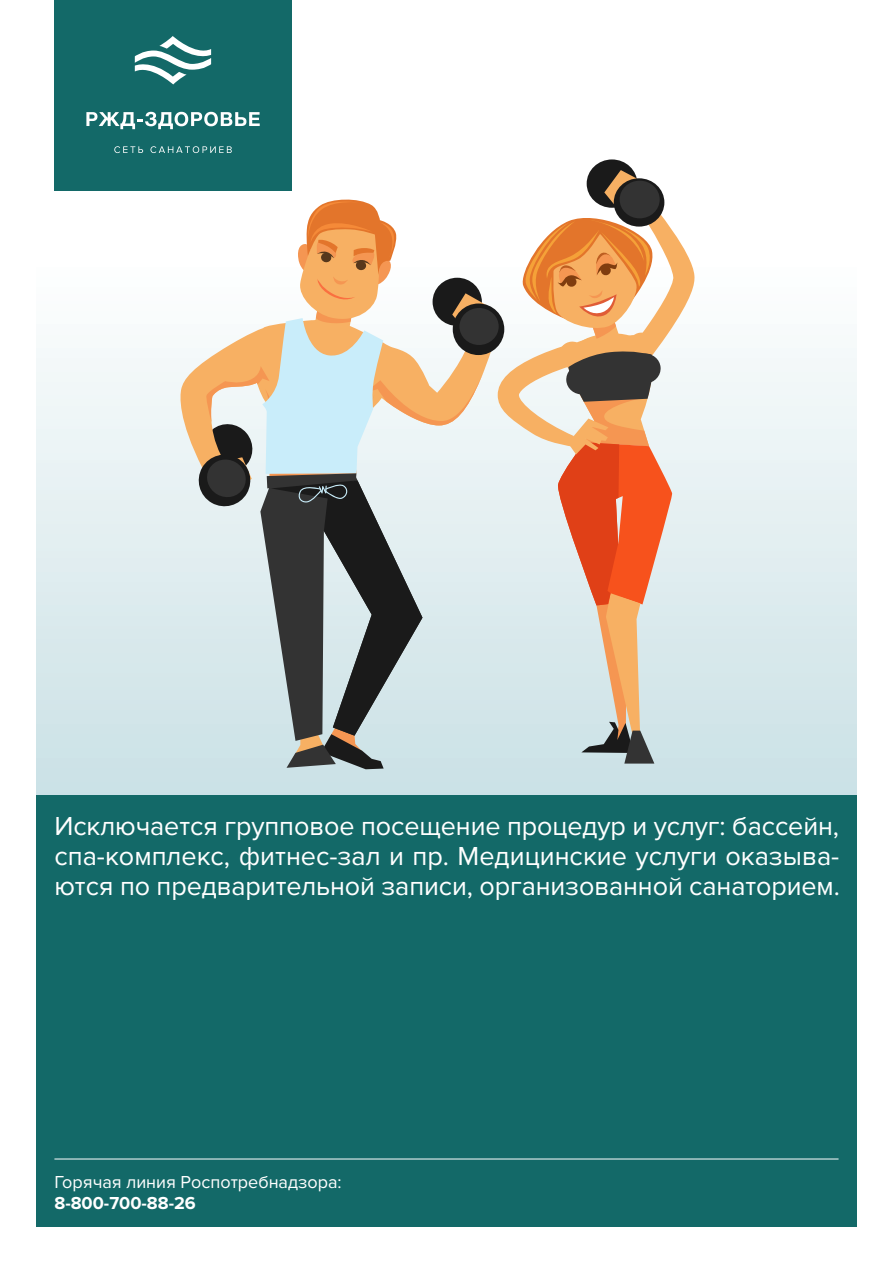
<style>
.page{position:relative;width:893px;height:1263px;background:#fff}
.page>*{position:absolute;margin:0;border:0;box-sizing:border-box;transform-origin:0 0}
.Текст_18_ФОРМАТ{font:27px/30px "Proxima Nova";letter-spacing:-.005em;color:#fff;text-align:justify}
.t1{font:18px "Proxima Nova";color:#fff}
.t2{font:700 18px "Proxima Nova";color:#fff}
</style>
<div class="page">
<svg style="left:36px;top:163px;width:821px;height:632px"></svg>
<div style="left:36px;top:795px;width:821px;height:432px;background:#136968"></div>
<hr style="left:54px;top:1158px;width:784px;height:1px;background:#fff">
<div style="left:54px;top:0;width:238px;height:191px;background:#136968"></div>
<svg style="left:135px;top:36px;width:76px;height:48px"></svg>
<svg style="left:86px;top:112px;width:174px;height:17px"></svg>
<svg style="left:114px;top:146px;width:29px;height:7px"></svg>
<svg style="left:150px;top:146px;width:82px;height:7px"></svg>
<svg style="left:178px;top:320px;width:17px;height:157px;fill:#f4f4f6"></svg>
<div style="left:587px;top:159px;width:50px;height:49px;background:#1a1a1a;border-radius:50%"></div>
<svg style="left:195px;top:170px;width:500px;height:599px"></svg>
<p class="Текст_18_ФОРМАТ" style="left:54px;top:811px;width:787px">Исключается групповое посещение процедур и услуг: бассейн, спа-комплекс, фитнес-зал и пр. Медицинские услуги оказыва&shy;ются по предварительной записи, организованной санаторием.</p>
<p class="t1" style="left:54px;top:1172px;width:289px">Горячая линия Роспотребнадзора:</p>
<p class="t2" style="left:54px;top:1192px;width:143px">8-800-700-88-26</p>
</div>
